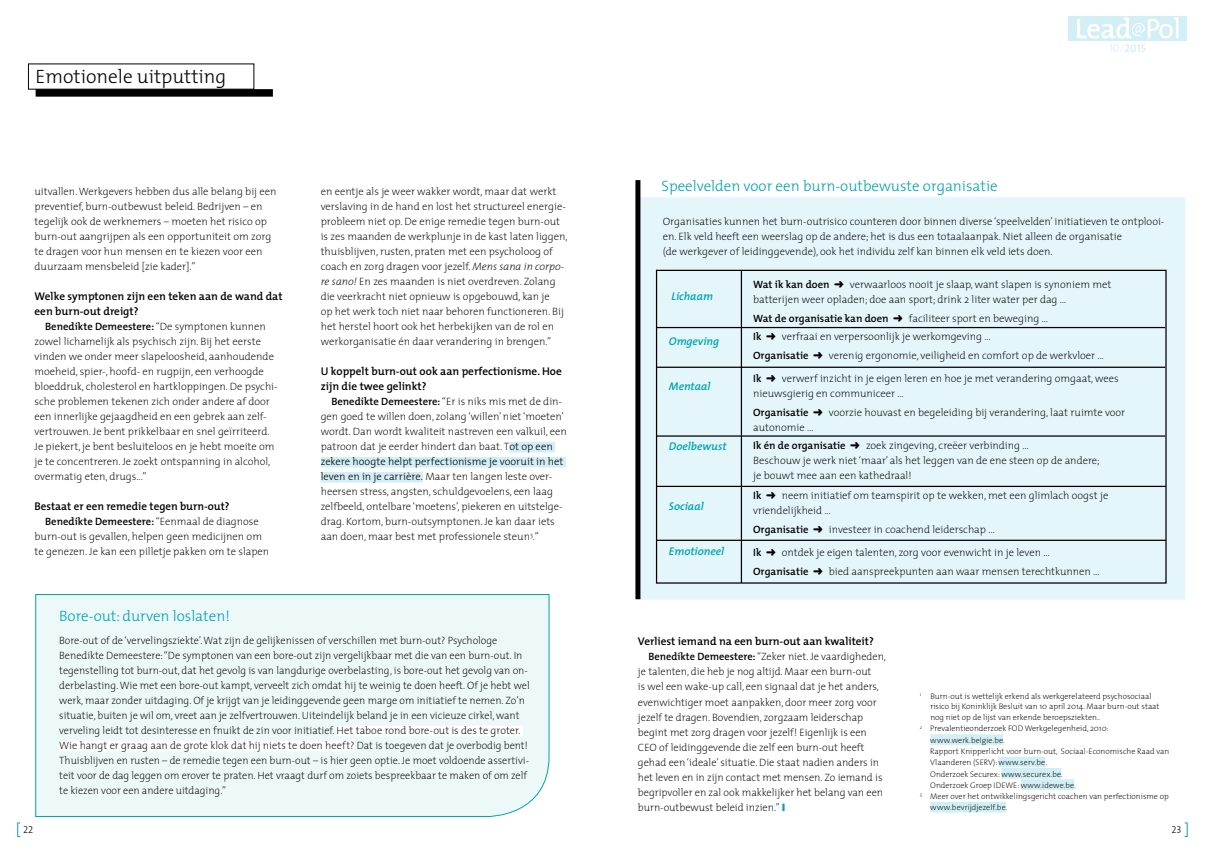
<style>
.page{position:relative;width:1205px;height:851px;background:#fff}
.page>*{position:absolute;margin:0;border:0;box-sizing:border-box;transform-origin:0 0}
.t1{font:300 19.38px "The Mix";color:#000}
.t2{font:300 15px "The Mix";color:#00a4b3}
.t3{font:600 11.25px/15px "The Mix";color:#000}
.t4{font:italic 600 11.25px "The Mix";color:#00a4b3}
.t5{font:11.25px "The Mix Semi Bold Caps";color:#d2eff5}
.t6{font:200 10.62px/15px "The Mix";color:#000}
.t7{font:10px "The Sans Light Caps";color:#000}
.t8{font:200 8.12px/9.8px "The Mix";color:#000}
.t9{font:200 8.12px "The Sans";letter-spacing:.01em;color:#000}
.s1{font-weight:600}
.s2{font-style:italic}
.s3{font-weight:300}
.s4{font-family:"The Mix Light Caps"}
.s5{color:#00a4b3}
.s6{font-family:"The Mix"}
.s7{font-family:"The Sans"}
</style>
<div class="page">
<svg style="left:17px;top:822px;width:3px;height:15px"></svg>
<div style="left:509px;top:442px;width:46px;height:10px;background:#d2eff5"></div>
<div style="left:321px;top:457px;width:245px;height:10px;background:#d2eff5"></div>
<div style="left:321px;top:472px;width:102px;height:10px;background:#d2eff5"></div>
<div style="left:1068px;top:16px;width:119px;height:25px;background:#d2eff5"></div>
<svg style="left:1077px;top:17px;width:101px;height:22px"></svg>
<svg style="left:1184px;top:822px;width:4px;height:15px"></svg>
<div style="left:638px;top:196px;width:547px;height:404px;background:#e4f6f9;border:1px solid #edf8f9"></div>
<div style="left:635px;top:180px;width:5px;height:419px;background:#000"></div>
<div style="left:35px;top:594px;width:515px;height:223px;background:#edf8f9"></div>
<div style="left:336px;top:725px;width:187px;height:11px;background:#fff"></div>
<div style="left:59px;top:740px;width:295px;height:11px;background:#fff"></div>
<div style="left:930px;top:734px;width:73px;height:10px;background:#d2eff5"></div>
<div style="left:998px;top:756px;width:47px;height:11px;background:#d2eff5"></div>
<div style="left:1001px;top:767px;width:60px;height:11px;background:#d2eff5"></div>
<div style="left:1020px;top:779px;width:54px;height:10px;background:#d2eff5"></div>
<div style="left:930px;top:801px;width:76px;height:11px;background:#d2eff5"></div>
<div style="left:36px;top:89px;width:237px;height:8px;background:#000"></div>
<hr style="left:741px;top:271px;width:1px;height:312px;background:#000">
<hr style="left:657px;top:327px;width:508px;height:1px;background:#000">
<hr style="left:657px;top:366px;width:508px;height:2px;background:#000">
<hr style="left:656px;top:435px;width:509px;height:1px;background:#000">
<hr style="left:656px;top:485px;width:510px;height:2px;background:#000">
<hr style="left:656px;top:539px;width:510px;height:2px;background:#000">
<div style="left:656px;top:270px;width:510px;height:313px;border:1px solid #000"></div>
<h1 class="t1" style="left:36px;top:60px;width:192px">Emotionele uitputting</h1>
<p class="t6" style="left:35px;top:184px;width:243px">uitvallen. Werkgevers hebben dus alle belang bij een preventief, burn-outbewust beleid. Bedrijven – en tegelijk ook de werknemers – moeten het risico op burn-out aangrijpen als een opportuniteit om zorg te dragen voor hun mensen en te kiezen voor een duurzaam mensbeleid [zie kader].”</p>
<p class="t3" style="left:35px;top:288px;width:250px">Welke symptonen zijn een teken aan de wand dat een burn-out dreigt?</p>
<p class="t6" style="left:35px;top:319px;width:245px;text-indent:11px"><span class="s1">Benedikte Demeestere:</span> “De symptonen kunnen zowel lichamelijk als psychisch zijn. Bij het eerste vinden we onder meer slapeloosheid, aanhoudende moeheid, spier-, hoofd- en rugpijn, een verhoogde bloeddruk, cholesterol en hartkloppingen. De psychi&shy;sche problemen tekenen zich onder andere af door een innerlijke gejaagdheid en een gebrek aan zelf&shy;vertrouwen. Je bent prikkelbaar en snel geïrriteerd.<br>Je piekert, je bent besluiteloos en je hebt moeite om je te concentreren. Je zoekt ontspanning in alcohol, overmatig eten, drugs...”</p>
<p class="t3" style="left:35px;top:498px;width:196px">Bestaat er een remedie tegen burn-out?</p>
<p class="t6" style="left:35px;top:514px;width:236px;text-indent:11px"><span class="s1">Benedikte Demeestere:</span> “Eenmaal de diagnose burn-out is gevallen, helpen geen medicijnen om te genezen. Je kan een pilletje pakken om te slapen</p>
<p class="t6" style="left:321px;top:184px;width:248px">en eentje als je weer wakker wordt, maar dat werkt verslaving in de hand en lost het structureel energie&shy;probleem niet op. De enige remedie tegen burn-out is zes maanden de werkplunje in de kast laten liggen, thuisblijven, rusten, praten met een psycholoog of coach en zorg dragen voor jezelf. <span class="s2">Mens sana in corpo&shy;re sano!</span> En zes maanden is niet overdreven. Zolang die veerkracht niet opnieuw is opgebouwd, kan je<br>op het werk toch niet naar behoren functioneren. Bij het herstel hoort ook het herbekijken van de rol en werkorganisatie én daar verandering in brengen.”</p>
<p class="t3" style="left:321px;top:363px;width:243px">U koppelt burn-out ook aan perfectionisme. Hoe zijn die twee gelinkt?</p>
<p class="t6" style="left:321px;top:394px;width:248px;text-indent:11px"><span class="s1">Benedikte Demeestere:</span> “Er is niks mis met de din&shy;gen goed te willen doen, zolang ‘willen’ niet ‘moeten’ wordt. Dan wordt kwaliteit nastreven een valkuil, een patroon dat je eerder hindert dan baat. T<span class="s3">ot op een zekere hoogte helpt perfectionisme je vooruit in het leven en in je carrière.</span> Maar ten langen leste over&shy;heersen stress, angsten, schuldgevoelens, een laag zelfbeeld, ontelbare ‘moetens’, piekeren en uitstelge&shy;drag. Kortom, burn-outsymptonen. Je kan daar iets aan doen, maar best met professionele steun<sup>3</sup>.”</p>
<h2 class="t2" style="left:661px;top:174px;width:338px">Speelvelden voor een burn-outbewuste organisatie</h2>
<p class="t5" style="left:1109px;top:39px;width:38px"><span class="s4">10/</span>2015</p>
<p class="t6" style="left:663px;top:214px;width:503px">Organisaties kunnen het burn-outrisico counteren door binnen diverse ‘speelvelden’ initiatieven te ontplooi&shy;en. Elk veld heeft een weerslag op de andere; het is dus een totaalaanpak. Niet alleen de organisatie<br>(de werkgever of leidinggevende), ook het individu zelf kan binnen elk veld iets doen.</p>
<p class="t4" style="left:671px;top:287px;width:43px">Lichaam</p>
<p class="t6" style="left:753px;top:277px;width:360px"><span class="s1">Wat ik kan doen</span> ➜ verwaarloos nooit je slaap, want slapen is synoniem met batterijen weer opladen; doe aan sport; drink 2 liter water per dag …</p>
<p class="t6" style="left:753px;top:310px;width:296px"><span class="s1">Wat de organisatie kan doen</span> ➜ faciliteer sport en beweging …</p>
<p class="t4" style="left:669px;top:332px;width:52px">Omgeving</p>
<p class="t6" style="left:753px;top:327px;width:352px;line-height:18.5px"><span class="s1">Ik</span> ➜ verfraai en verpersoonlijk je werkomgeving …<br><span class="s1">Organisatie</span> ➜ verenig ergonomie, veiligheid en comfort op de werkvloer …</p>
<p class="t4" style="left:669px;top:377px;width:43px">Mentaal</p>
<p class="t6" style="left:753px;top:371px;width:367px"><span class="s1">Ik</span> ➜ verwerf inzicht in je eigen leren en hoe je met verandering omgaat, wees nieuwsgierig en communiceer …</p>
<p class="t6" style="left:753px;top:404px;width:374px"><span class="s1">Organisatie</span> ➜ voorzie houvast en begeleiding bij verandering, laat ruimte voor autonomie …</p>
<p class="t4" style="left:669px;top:437px;width:59px">Doelbewust</p>
<p class="t6" style="left:753px;top:437px;width:348px"><span class="s1">Ik én de organisatie</span> ➜ zoek zingeving, creëer verbinding …<br>Beschouw je werk niet ‘maar’ als het leggen van de ene steen op de andere; je bouwt mee aan een kathedraal!</p>
<p class="t4" style="left:669px;top:497px;width:36px">Sociaal</p>
<p class="t6" style="left:753px;top:487px;width:357px"><span class="s1">Ik</span> ➜ neem initiatief om teamspirit op te wekken, met een glimlach oogst je vriendelijkheid …</p>
<p class="t6" style="left:753px;top:521px;width:243px"><span class="s1">Organisatie</span> ➜ investeer in coachend leiderschap …</p>
<p class="t4" style="left:669px;top:542px;width:57px">Emotioneel</p>
<p class="t6" style="left:753px;top:543px;width:348px;line-height:18.5px"><span class="s1">Ik</span> ➜ ontdek je eigen talenten, zorg voor evenwicht in je leven …<br><span class="s1">Organisatie</span> ➜ bied aanspreekpunten aan waar mensen terechtkunnen …</p>
<p class="t7" style="left:23px;top:821px;width:12px">22</p>
<h2 class="t2" style="left:59px;top:603px;width:172px">Bore-out: durven loslaten!</h2>
<p class="t6" style="left:59px;top:632px;width:472px">Bore-out of de ‘vervelingsziekte’. Wat zijn de gelijkenissen of verschillen met burn-out? Psychologe Benedikte Demeestere: “De symptonen van een bore-out zijn vergelijkbaar met die van een burn-out. In tegenstelling tot burn-out, dat het gevolg is van langdurige overbelasting, is bore-out het gevolg van on&shy;derbelasting. Wie met een bore-out kampt, verveelt zich omdat hij te weinig te doen heeft. Of je hebt wel werk, maar zonder uitdaging. Of je krijgt van je leidinggevende geen marge om initiatief te nemen. Zo’n situatie, buiten je wil om, vreet aan je zelfvertrouwen. Uiteindelijk beland je in een vicieuze cirkel, want verveling leidt tot desinteresse en fnuikt de zin voor initiatief. Het taboe rond bore-out is des te groter.<br>Wie hangt er graag aan de grote klok dat hij niets te doen heeft? Dat is toegeven dat je overbodig bent!<br>Thuisblijven en rusten – de remedie tegen een burn-out – is hier geen optie. Je moet voldoende assertivi&shy;teit voor de dag leggen om erover te praten. Het vraagt durf om zoiets bespreekbaar te maken of om zelf te kiezen voor een andere uitdaging.”</p>
<p class="t3" style="left:638px;top:633px;width:237px">Verliest iemand na een burn-out aan kwaliteit?</p>
<p class="t6" style="left:638px;top:649px;width:250px;text-indent:11px"><span class="s1">Benedikte Demeestere:</span> “Zeker niet. Je vaardigheden, je talenten, die heb je nog altijd. Maar een burn-out<br>is wel een wake-up call, een signaal dat je het anders, evenwichtiger moet aanpakken, door meer zorg voor jezelf te dragen. Bovendien, zorgzaam leiderschap begint met zorg dragen voor jezelf! Eigenlijk is een CEO of leidinggevende die zelf een burn-out heeft gehad een ‘ideale’ situatie. Die staat nadien anders in het leven en in zijn contact met mensen. Zo iemand is begripvoller en zal ook makkelijker het belang van een burn-outbewust beleid inzien.” <span class="s5">❙</span></p>
<p class="t8" style="left:930px;top:691px;width:231px;text-indent:-11px"><sup>1</sup> Burn-out is wettelijk erkend als werkgerelateerd psychosociaal risico bij Koninklijk Besluit van 10 april 2014. Maar burn-out staat</p>
<p class="t8" style="left:919px;top:711px;width:191px;line-height:11.2px;text-align:center">nog niet op de lijst van erkende beroepsziekten..<br><sup>2</sup> Prevalentieonderzoek FOD Werkgelegenheid, 2010:</p>
<p class="t9" style="left:930px;top:733px;width:76px">www.werk.belgie.be<span class="s6">.</span></p>
<p class="t8" style="left:930px;top:746px;width:240px">Rapport Knipperlicht voor burn-out, Sociaal-Economische Raad van</p>
<p class="t8" style="left:930px;top:757px;width:118px">Vlaanderen (SERV): <span class="s7">www.serv.be</span>.</p>
<p class="t8" style="left:930px;top:768px;width:134px">Onderzoek Securex: <span class="s7">www.securex.be</span>.</p>
<p class="t8" style="left:930px;top:779px;width:147px">Onderzoek Groep IDEWE: <span class="s7">www.idewe.be</span>.</p>
<p class="t8" style="left:919px;top:791px;width:251px"><sup>3</sup> Meer over het ontwikkelingsgericht coachen van perfectionisme op</p>
<p class="t9" style="left:930px;top:800px;width:79px">www.bevrijdjezelf.be<span class="s6">.</span></p>
<p class="t7" style="left:1171px;top:821px;width:12px">23</p>
</div>
